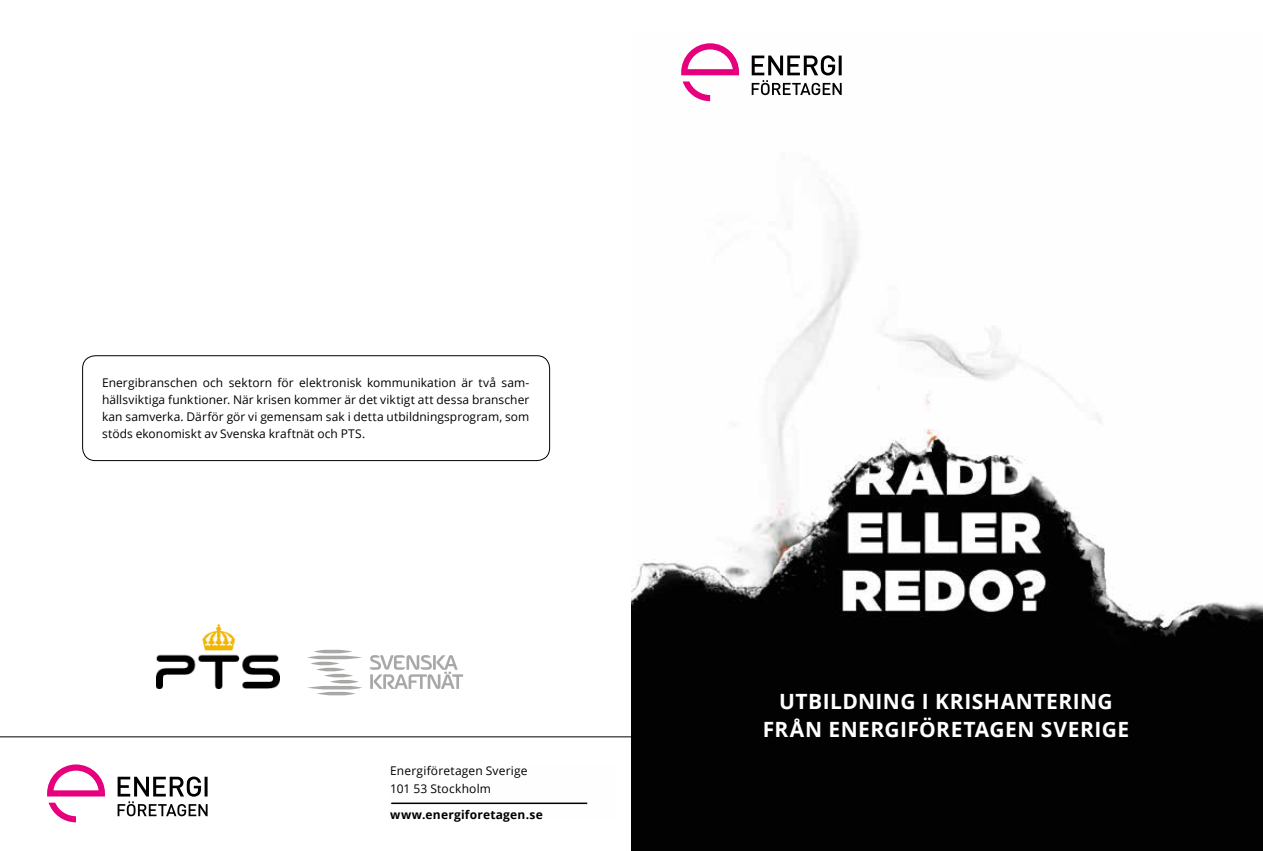
<style>
.page{position:relative;width:1263px;height:851px;background:#fff}
.page>*{position:absolute;margin:0;border:0;box-sizing:border-box;transform-origin:0 0}
.t1{font:700 21px/28.5px "Open Sans";letter-spacing:.025em;color:#fff;text-align:center}
.t2{font:12px/17.2px "Open Sans";letter-spacing:.01em;color:#000}
.t3{font:700 12px "Open Sans";letter-spacing:.02em;color:#000}
</style>
<div class="page">
<img style="left:631px;top:55px;width:632px;height:795px">
<hr style="left:391px;top:802px;width:196px;height:1px;background:#000">
<img style="left:157px;top:624px;width:122px;height:64px">
<svg style="left:369px;top:655px;width:94px;height:33px"></svg>
<svg style="left:307px;top:649px;width:55px;height:46px"></svg>
<div style="left:82px;top:355px;width:468px;height:106px;border:1px solid #000;border-radius:13px"></div>
<hr style="left:0;top:736px;width:631px;height:1px;background:#000">
<svg style="left:118px;top:776px;width:90px;height:40px"></svg>
<svg style="left:47px;top:764px;width:58px;height:58px"></svg>
<svg style="left:752px;top:55px;width:90px;height:40px"></svg>
<svg style="left:681px;top:43px;width:58px;height:58px"></svg>
<p class="t2" style="left:102px;top:373px;width:429px;text-align:justify">Energibranschen och sektorn för elektronisk kommunikation är två sam&shy;hällsviktiga funktioner. När krisen kommer är det viktigt att dessa branscher kan samverka. Därför gör vi gemensam sak i detta utbildningsprogram, som stöds ekonomiskt av Svenska kraftnät och PTS.</p>
<p class="t2" style="left:390px;top:761px;width:139px;line-height:18px">Energiföretagen Sverige<br>101 53 Stockholm</p>
<p class="t3" style="left:390px;top:806px;width:154px">www.energiforetagen.se</p>
<h1 class="t1" style="left:763px;top:686px;width:368px">UTBILDNING I KRISHANTERING<br>FRÅN ENERGIFÖRETAGEN SVERIGE</h1>
</div>
